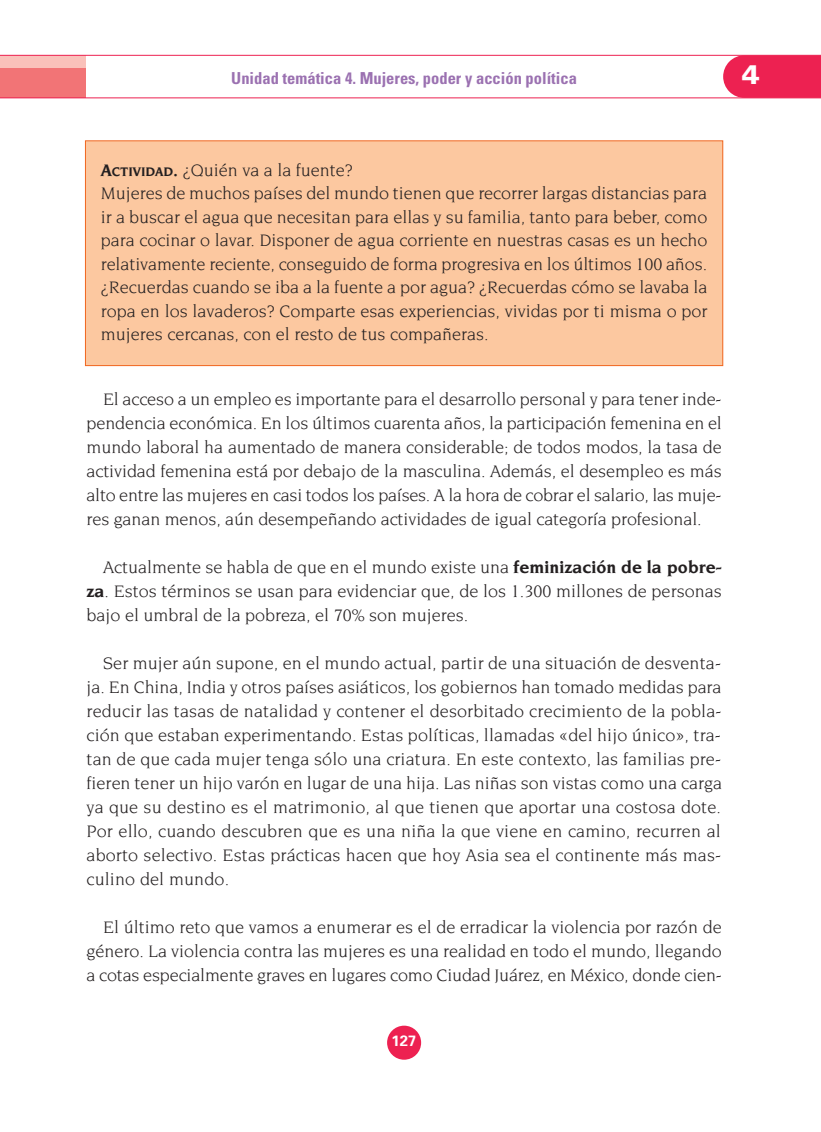
<style>
.page{position:relative;width:821px;height:1132px;background:#fff}
.page>*{position:absolute;margin:0;border:0;box-sizing:border-box;transform-origin:0 0}
.t1{font:900 27px "Univers";color:#fff}
.t2{font:18px/24px "Novarese";color:#231f20;text-align:justify}
.t3{font:700 condensed 16.5px "Univers";color:#9b71b1}
.t4{font:700 15px "Univers";color:#fff}
.s1{font-weight:700}
.s2{font-weight:700;font-size:13.5px}
.s3{font-style:italic}
</style>
<div class="page">
<div style="left:0;top:55px;width:85px;height:13px;background:#fac1ba"></div>
<div style="left:0;top:68px;width:85px;height:30px;background:#f27476"></div>
<div style="left:387px;top:1025px;width:34px;height:34px;background:#ed2151;border-radius:17px"></div>
<div style="left:723px;top:56px;width:98px;height:41px;background:#ed2151"></div>
<hr style="left:0;top:55px;width:821px;height:1px;background:#ed2151">
<hr style="left:0;top:97px;width:821px;height:1px;background:#ed2151">
<div style="left:85px;top:141px;width:637px;height:224px;background:#fcc8a0"></div>
<div style="left:85px;top:140px;width:638px;height:226px;border:1px solid #f06721"></div>
<p class="t3" style="left:231px;top:72px;width:347px">Unidad temática 4. Mujeres, poder y acción política</p>
<p class="t1" style="left:741px;top:64px;width:20px">4</p>
<p class="t2" style="left:101px;top:159px;width:608px;line-height:23.4px;text-align:left"><span class="s1">A</span><span class="s2">CTIVIDAD</span><span class="s1">.</span> ¿Quién va a la fuente?<br>Mujeres de muchos países del mundo tienen que recorrer largas distancias para ir a buscar el agua que necesitan para ellas y su familia, tanto para beber, como para cocinar o lavar. Disponer de agua corriente en nuestras casas es un hecho relativamente reciente, conseguido de forma progresiva en los últimos 100 años. ¿Recuerdas cuando se iba a la fuente a por agua? ¿Recuerdas cómo se lavaba la ropa en los lavaderos? Comparte esas experiencias, vividas por ti misma o por mujeres cercanas, con el resto de tus compañeras.</p>
<p class="t2" style="left:87px;top:387px;width:637px;text-indent:17px">El acceso a un empleo es importante para el desarrollo personal y para tener inde&shy;pendencia económica. En los últimos cuarenta años, la participación femenina en el mundo laboral ha aumentado de manera considerable; de todos modos, la tasa de actividad femenina está por debajo de la masculina. Además, el desempleo es más alto entre las mujeres en casi todos los países. A la hora de cobrar el salario, las muje&shy;res ganan menos, aún desempeñando actividades de igual categoría profesional.</p>
<p class="t2" style="left:87px;top:555px;width:636px;text-indent:17px">Actualmente se habla de que en el mundo existe una <span class="s1">feminización de la pobre&shy;za</span><span class="s3">.</span> Estos términos se usan para evidenciar que, de los 1.300 millones de personas bajo el umbral de la pobreza, el 70% son mujeres.</p>
<p class="t2" style="left:87px;top:651px;width:637px;text-indent:17px">Ser mujer aún supone, en el mundo actual, partir de una situación de desventa&shy;ja. En China, India y otros países asiáticos, los gobiernos han tomado medidas para reducir las tasas de natalidad y contener el desorbitado crecimiento de la pobla&shy;ción que estaban experimentando. Estas políticas, llamadas «del hijo único», tra&shy;tan de que cada mujer tenga sólo una criatura. En este contexto, las familias pre&shy;fieren tener un hijo varón en lugar de una hija. Las niñas son vistas como una carga ya que su destino es el matrimonio, al que tienen que aportar una costosa dote.<br>Por ello, cuando descubren que es una niña la que viene en camino, recurren al aborto selectivo. Estas prácticas hacen que hoy Asia sea el continente más mas&shy;culino del mundo.</p>
<p class="t2" style="left:87px;top:915px;width:637px;text-indent:17px">El último reto que vamos a enumerar es el de erradicar la violencia por razón de género. La violencia contra las mujeres es una realidad en todo el mundo, llegando a cotas especialmente graves en lugares como Ciudad Juárez, en México, donde cien-</p>
<p class="t4" style="left:391px;top:1035px;width:27px">127</p>
</div>
